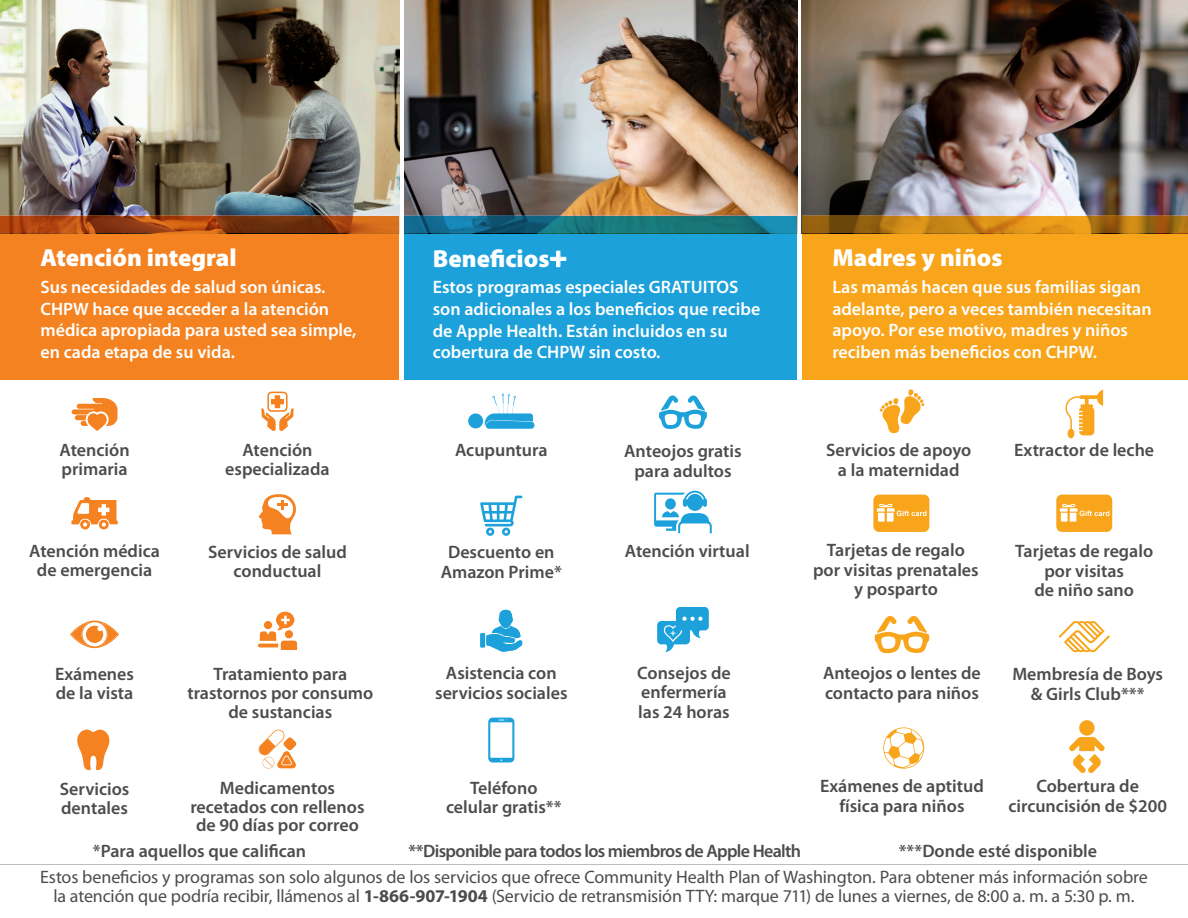
<style>
.page{position:relative;width:1188px;height:918px;background:#fff}
.page>*{position:absolute;margin:0;border:0;box-sizing:border-box;transform-origin:0 0}
.t1{font:900 24.75px "Myriad Pro";color:#fff}
.t2{font:600 18px/19.5px "Myriad Pro";color:#4b4c4d;text-align:center}
.t3{font:600 18px/21.6px "Myriad Pro";color:#fff}
.t4{font:18px/19.5px "Myriad Pro";letter-spacing:-.01em;color:#4b4c4d;text-align:center}
.t5{font:600 18px "Myriad Pro";letter-spacing:-.035em;color:#4b4c4d}
.s1{font-size:29.25px}
.s2{font-weight:700}
</style>
<div class="page">
<img style="left:802px;top:0;width:386px;height:216px">
<img style="left:0;top:0;width:399px;height:216px">
<img style="left:404px;top:0;width:393px;height:216px">
<div style="left:802px;top:216px;width:386px;height:164px;background:#f9a51b"></div>
<div style="left:404px;top:216px;width:393px;height:164px;background:#1ca1db"></div>
<svg style="left:404px;top:216px;width:393px;height:17px;background:#157184"></svg>
<svg style="left:802px;top:216px;width:386px;height:17px;background:#b87913"></svg>
<div style="left:0;top:216px;width:399px;height:164px;background:#f58220"></div>
<svg style="left:485px;top:394px;width:49px;height:35px"></svg>
<div style="left:468px;top:413px;width:15px;height:15px;background:#1ca1db;border-radius:50%"></div>
<svg style="left:258px;top:729px;width:39px;height:40px"></svg>
<svg style="left:77px;top:730px;width:33px;height:40px"></svg>
<svg style="left:883px;top:727px;width:41px;height:42px"></svg>
<svg style="left:1056px;top:495px;width:56px;height:37px;background:#f9b23c"></svg>
<svg style="left:873px;top:495px;width:56px;height:37px;background:#f9b23c"></svg>
<svg style="left:480px;top:496px;width:42px;height:40px"></svg>
<svg style="left:480px;top:610px;width:43px;height:42px"></svg>
<svg style="left:259px;top:494px;width:37px;height:40px"></svg>
<svg style="left:71px;top:497px;width:47px;height:32px"></svg>
<svg style="left:488px;top:718px;width:26px;height:44px"></svg>
<svg style="left:657px;top:607px;width:52px;height:45px"></svg>
<svg style="left:258px;top:612px;width:39px;height:38px"></svg>
<svg style="left:70px;top:621px;width:49px;height:27px"></svg>
<svg style="left:1059px;top:621px;width:51px;height:31px"></svg>
<svg style="left:875px;top:616px;width:54px;height:37px"></svg>
<svg style="left:261px;top:392px;width:33px;height:39px"></svg>
<svg style="left:72px;top:398px;width:46px;height:33px"></svg>
<svg style="left:880px;top:389px;width:44px;height:45px"></svg>
<svg style="left:1065px;top:389px;width:38px;height:49px"></svg>
<svg style="left:659px;top:395px;width:48px;height:34px"></svg>
<svg style="left:654px;top:491px;width:58px;height:42px"></svg>
<hr style="left:0;top:864px;width:1188px;height:1px;background:#bcbdc0">
<div style="left:1079px;top:720px;width:16px;height:16px;background:#f9a51b;border-radius:50%"></div>
<svg style="left:1069px;top:737px;width:36px;height:36px"></svg>
<p class="t1" style="left:40px;top:244px;width:198px">Atención integral</p>
<p class="t3" style="left:40px;top:276px;width:317px">Sus necesidades de salud son únicas.<br>CHPW hace que acceder a la atención médica apropiada para usted sea simple, en cada etapa de su vida.</p>
<p class="t1" style="left:433px;top:244px;width:136px">Beneficios<span class="s1">+</span></p>
<p class="t3" style="left:433px;top:277px;width:329px">Estos programas especiales GRATUITOS son adicionales a los beneficios que recibe de Apple Health. Están incluidos en su cobertura de CHPW sin costo.</p>
<p class="t1" style="left:832px;top:244px;width:172px">Madres y niños</p>
<p class="t3" style="left:832px;top:276px;width:321px">Las mamás hacen que sus familias sigan adelante, pero a veces también necesitan apoyo. Por ese motivo, madres y niños reciben más beneficios con CHPW.</p>
<p class="t2" style="left:60px;top:441px;width:72px;line-height:18.8px;text-align:left">Atención primaria</p>
<p class="t2" style="left:826px;top:441px;width:147px">Servicios de apoyo a la maternidad</p>
<p class="t2" style="left:624px;top:442px;width:119px">Anteojos gratis</p>
<p class="t2" style="left:1014px;top:441px;width:142px">Extractor de leche</p>
<p class="t2" style="left:634px;top:461px;width:99px">para adultos</p>
<p class="t2" style="left:225px;top:441px;width:106px;line-height:18.8px">Atención especializada</p>
<p class="t2" style="left:455px;top:441px;width:94px">Acupuntura</p>
<p class="t2" style="left:813px;top:541px;width:167px">Tarjetas de regalo por visitas prenatales y posparto</p>
<p class="t2" style="left:29px;top:542px;width:132px;line-height:18.8px">Atención médica de emergencia</p>
<p class="t2" style="left:1015px;top:542px;width:139px">Tarjetas de regalo por visitas<br>de niño sano</p>
<p class="t2" style="left:625px;top:542px;width:126px">Atención virtual</p>
<p class="t2" style="left:208px;top:543px;width:140px;line-height:18.8px">Servicios de salud conductual</p>
<p class="t2" style="left:441px;top:543px;width:123px">Descuento en<br>Amazon Prime*</p>
<p class="t2" style="left:637px;top:663px;width:95px;text-align:left">Consejos de enfermería las 24 horas</p>
<p class="t2" style="left:823px;top:664px;width:159px;text-align:left">Anteojos o lentes de contacto para niños</p>
<p class="t2" style="left:435px;top:664px;width:134px">Asistencia con servicios sociales</p>
<p class="t2" style="left:55px;top:665px;width:80px;line-height:18.8px;text-align:left">Exámenes de la vista</p>
<p class="t2" style="left:1012px;top:665px;width:152px">Membresía de Boys &amp; Girls Club***</p>
<p class="t2" style="left:187px;top:665px;width:188px;line-height:18.8px">Tratamiento para trastornos por consumo de sustancias</p>
<p class="t2" style="left:60px;top:780px;width:71px;line-height:18.8px;text-align:left">Servicios dentales</p>
<p class="t2" style="left:820px;top:777px;width:165px">Exámenes de aptitud física para niños</p>
<p class="t2" style="left:446px;top:778px;width:117px">Teléfono celular gratis**</p>
<p class="t2" style="left:190px;top:779px;width:176px;line-height:18.8px">Medicamentos recetados con rellenos de 90 días por correo</p>
<p class="t2" style="left:1008px;top:777px;width:160px">Cobertura de circuncisión de $200</p>
<p class="t2" style="left:93px;top:842px;width:215px">*Para aquellos que califican</p>
<p class="t5" style="left:409px;top:841px;width:394px">**Disponible para todos los miembros de Apple Health</p>
<p class="t2" style="left:899px;top:842px;width:200px">***Donde esté disponible</p>
<p class="t4" style="left:40px;top:867px;width:1109px">Estos beneficios y programas son solo algunos de los servicios que ofrece Community Health Plan of Washington. Para obtener más información sobre la atención que podría recibir, llámenos al <span class="s2">1-866-907-1904</span> (Servicio de retransmisión TTY: marque 711) de lunes a viernes, de 8:00 a. m. a 5:30 p. m.</p>
</div>
